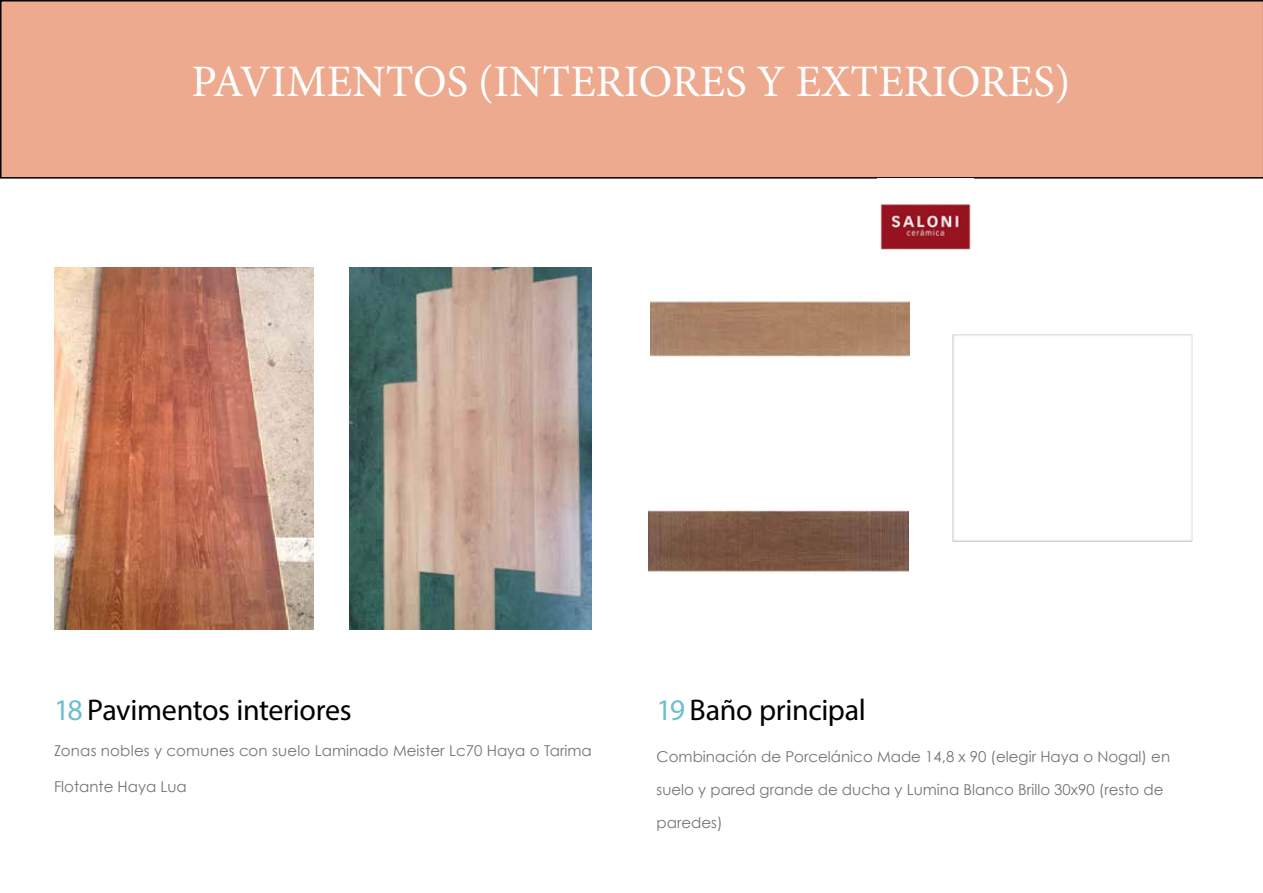
<style>
.page{position:relative;width:1263px;height:893px;background:#fff}
.page>*{position:absolute;margin:0;border:0;box-sizing:border-box;transform-origin:0 0}
.t1{font:45px "Minion Pro";color:#fff}
.t2{font:30px "Myriad Pro";letter-spacing:-.015em;color:#000}
.t3{font:15px "Century Gothic";color:#757472}
.s1{color:#6ebfcd}
</style>
<div class="page">
<img style="left:54px;top:268px;width:260px;height:362px">
<img style="left:350px;top:268px;width:242px;height:362px">
<div style="left:0;top:0;width:1263px;height:179px;background:#edaa8f"></div>
<img style="left:650px;top:300px;width:260px;height:58px">
<img style="left:649px;top:509px;width:259px;height:64px">
<img style="left:880px;top:204px;width:91px;height:46px">
<h1 class="t1" style="left:191px;top:52px;width:880px">PAVIMENTOS (INTERIORES Y EXTERIORES)</h1>
<h2 class="t2" style="left:54px;top:691px;width:299px"><span class="s1">18</span> Pavimentos interiores</h2>
<p class="t3" style="left:54px;top:741px;width:539px">Zonas nobles y comunes con suelo Laminado Meister Lc70 Haya o Tarima</p>
<p class="t3" style="left:54px;top:777px;width:134px">Flotante Haya Lua</p>
<h2 class="t2" style="left:657px;top:691px;width:211px"><span class="s1">19</span> Baño principal</h2>
<p class="t3" style="left:657px;top:747px;width:515px">Combinación de Porcelánico Made 14,8 x 90 (elegir Haya o Nogal) en</p>
<p class="t3" style="left:657px;top:780px;width:508px">suelo y pared grande de ducha y Lumina Blanco Brillo 30x90 (resto de</p>
<p class="t3" style="left:657px;top:813px;width:68px">paredes)</p>
</div>
